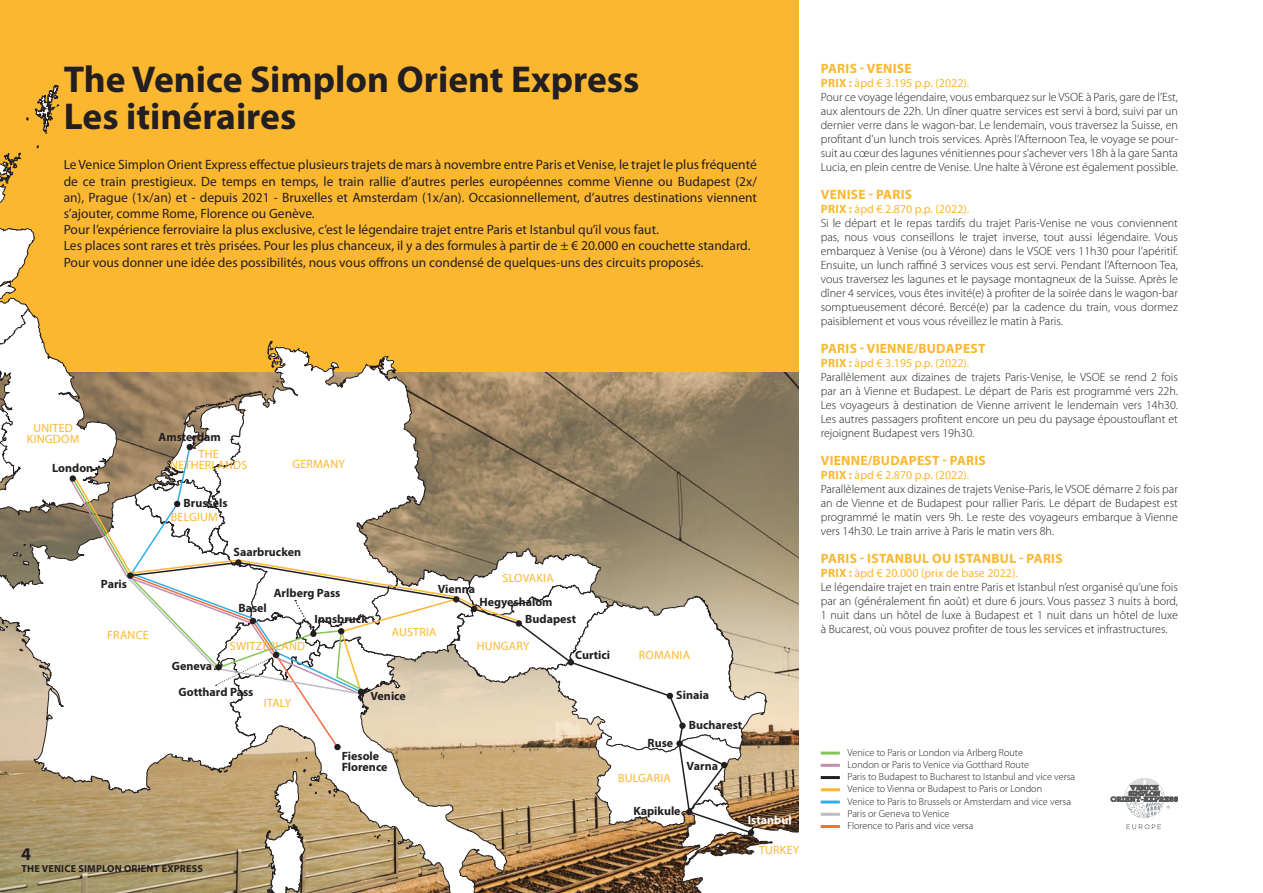
<style>
.page{position:relative;width:1263px;height:893px;background:#fff}
.page>*{position:absolute;margin:0;border:0;box-sizing:border-box;transform-origin:0 0}
.t1{font:700 37.5px/37.5px "Myriad Pro";color:#231f20}
.t2{font:700 18px "Myriad Pro";color:#231f20}
.t3{font:13.5px/16.2px "Myriad Pro";color:#231f20}
.t4{font:700 13.5px "Myriad Pro";letter-spacing:.02em;color:#fcb731}
.t5{font:300 12px/14px "Myriad Pro";color:#231f20}
.t6{font:700 12px/10.5px "Myriad Pro";color:#231f20}
.t7{font:12px/10.5px "Myriad Pro";letter-spacing:.02em;color:#fcb731;text-align:center}
.t8{font:700 12px "Myriad Pro";color:#fff}
.t9{font:300 10.2px/12.3px "Myriad Pro";color:#231f20}
.t10{font:700 10.2px "Myriad Pro";letter-spacing:.02em;color:#231f20}
.s1{font-weight:700;color:#fcb731}
.s2{font-weight:400;color:#fcb731}
</style>
<div class="page">
<div style="left:0;top:0;width:799px;height:893px;background:#fcb731"></div>
<img style="left:0;top:373px;width:125px;height:520px">
<svg style="left:0;top:574px;width:125px;height:219px;background:#e3dbce"></svg>
<svg style="left:39px;top:665px;width:10px;height:16px"></svg>
<svg style="left:0;top:626px;width:8px;height:5px"></svg>
<svg style="left:0;top:535px;width:68px;height:39px;background:#979080"></svg>
<svg style="left:0;top:85px;width:117px;height:450px"></svg>
<svg style="left:68px;top:477px;width:57px;height:219px;background:#e5e1da"></svg>
<div style="left:70px;top:475px;width:6px;height:7px;background:#231f20;border-radius:50%"></div>
<svg style="left:125px;top:341px;width:674px;height:552px;background:#cebfa6"></svg>
<div style="left:310px;top:631px;width:7px;height:6px;background:#231f20;border-radius:50%"></div>
<hr style="left:821px;top:752px;width:19px;height:3px;background:#84c659">
<hr style="left:821px;top:764px;width:19px;height:3px;background:#c68cae">
<hr style="left:821px;top:776px;width:19px;height:3px;background:#231f20">
<hr style="left:821px;top:788px;width:19px;height:3px;background:#fcb731">
<hr style="left:821px;top:800px;width:19px;height:3px;background:#31afe4">
<hr style="left:821px;top:813px;width:19px;height:3px;background:#bcbdc0">
<hr style="left:821px;top:825px;width:19px;height:3px;background:#f36d41">
<svg style="left:1111px;top:778px;width:67px;height:40px"></svg>
<svg style="left:1126px;top:824px;width:35px;height:5px"></svg>
<h1 class="t1" style="left:64px;top:60px;width:577px">The Venice Simplon Orient Express<br>Les itinéraires</h1>
<p class="t3" style="left:64px;top:157px;width:695px">Le Venice Simplon Orient Express effectue plusieurs trajets de mars à novembre entre Paris et Venise, le trajet le plus fréquenté de ce train prestigieux. De temps en temps, le train rallie d’autres perles européennes comme Vienne ou Budapest (2x/ an), Prague (1x/an) et - depuis 2021 - Bruxelles et Amsterdam (1x/an). Occasionnellement, d’autres destinations viennent s’ajouter, comme Rome, Florence ou Genève.<br>Pour l’expérience ferroviaire la plus exclusive, c’est le légendaire trajet entre Paris et Istanbul qu’il vous faut.<br>Les places sont rares et très prisées. Pour les plus chanceux, il y a des formules à partir de ± € 20.000 en couchette standard.<br>Pour vous donner une idée des possibilités, nous vous offrons un condensé de quelques-uns des circuits proposés.</p>
<p class="t7" style="left:27px;top:423px;width:54px">UNITED<br>KINGDOM</p>
<p class="t6" style="left:52px;top:463px;width:43px">London</p>
<p class="t6" style="left:159px;top:431px;width:64px">Amsterdam</p>
<p class="t7" style="left:170px;top:449px;width:79px">THE<br>NETHERLANDS</p>
<p class="t6" style="left:184px;top:498px;width:46px">Brussels</p>
<p class="t7" style="left:171px;top:512px;width:49px">BELGIUM</p>
<p class="t7" style="left:292px;top:459px;width:54px">GERMANY</p>
<p class="t6" style="left:101px;top:578px;width:28px">Paris</p>
<p class="t7" style="left:107px;top:630px;width:43px">FRANCE</p>
<p class="t6" style="left:233px;top:547px;width:69px">Saarbrucken</p>
<p class="t6" style="left:274px;top:588px;width:68px">Arlberg Pass</p>
<p class="t6" style="left:238px;top:602px;width:30px">Basel</p>
<p class="t6" style="left:438px;top:584px;width:39px">Vienna</p>
<p class="t7" style="left:503px;top:573px;width:53px">SLOVAKIA</p>
<p class="t6" style="left:479px;top:596px;width:75px">Hegyeshalom</p>
<p class="t7" style="left:230px;top:641px;width:77px">SWITZERLAND</p>
<p class="t6" style="left:179px;top:686px;width:76px">Gotthard Pass</p>
<p class="t6" style="left:172px;top:661px;width:42px">Geneva</p>
<p class="t7" style="left:264px;top:698px;width:29px">ITALY</p>
<p class="t6" style="left:315px;top:614px;width:55px">Innsbruck</p>
<p class="t7" style="left:392px;top:628px;width:46px">AUSTRIA</p>
<p class="t6" style="left:370px;top:691px;width:37px">Venice</p>
<p class="t6" style="left:525px;top:614px;width:52px">Budapest</p>
<p class="t6" style="left:575px;top:650px;width:37px">Curtici</p>
<p class="t7" style="left:477px;top:641px;width:54px">HUNGARY</p>
<p class="t7" style="left:639px;top:650px;width:53px">ROMANIA</p>
<p class="t6" style="left:676px;top:690px;width:34px">Sinaia</p>
<p class="t6" style="left:647px;top:737px;width:27px">Ruse</p>
<p class="t6" style="left:689px;top:720px;width:55px">Bucharest</p>
<p class="t6" style="left:342px;top:751px;width:47px">Fiesole<br>Florence</p>
<p class="t6" style="left:687px;top:761px;width:33px">Varna</p>
<p class="t7" style="left:618px;top:773px;width:54px">BULGARIA</p>
<p class="t6" style="left:633px;top:806px;width:49px">Kapikule</p>
<p class="t8" style="left:748px;top:813px;width:45px">Istanbul</p>
<h2 class="t2" style="left:21px;top:843px;width:11px">4</h2>
<p class="t10" style="left:21px;top:863px;width:183px">THE VENICE SIMPLON ORIENT EXPRESS</p>
<p class="t7" style="left:759px;top:845px;width:42px">TURKEY</p>
<p class="t4" style="left:821px;top:61px;width:92px">PARIS - VENISE</p>
<p class="t5" style="left:821px;top:76px;width:359px"><span class="s1">PRIX :</span> <span class="s2">àpd € 3.195 p.p. (2022).<br></span>Pour ce voyage légendaire, vous embarquez sur le VSOE à Paris, gare de l’Est, aux alentours de 22h. Un dîner quatre services est servi à bord, suivi par un dernier verre dans le wagon-bar. Le lendemain, vous traversez la Suisse, en profitant d'un lunch trois services. Après l’Afternoon Tea, le voyage se pour&shy;suit au cœur des lagunes vénitiennes pour s’achever vers 18h à la gare Santa Lucia, en plein centre de Venise. Une halte à Vérone est également possible.</p>
<p class="t4" style="left:821px;top:187px;width:93px">VENISE - PARIS</p>
<p class="t5" style="left:821px;top:202px;width:359px"><span class="s1">PRIX :</span> <span class="s2">àpd € 2.870 p.p. (2022).<br></span>Si le départ et le repas tardifs du trajet Paris-Venise ne vous conviennent pas, nous vous conseillons le trajet inverse, tout aussi légendaire. Vous embarquez à Venise (ou à Vérone) dans le VSOE vers 11h30 pour l’apéritif.<br>Ensuite, un lunch raffiné 3 services vous est servi. Pendant l’Afternoon Tea, vous traversez les lagunes et le paysage montagneux de la Suisse. Après le dîner 4 services, vous êtes invité(e) à profiter de la soirée dans le wagon-bar somptueusement décoré. Bercé(e) par la cadence du train, vous dormez paisiblement et vous vous réveillez le matin à Paris.</p>
<p class="t4" style="left:821px;top:341px;width:166px">PARIS - VIENNE/BUDAPEST</p>
<p class="t5" style="left:821px;top:356px;width:359px"><span class="s1">PRIX :</span> <span class="s2">àpd € 3.195 p.p. (2022).<br></span>Parallèlement aux dizaines de trajets Paris-Venise, le VSOE se rend 2 fois par an à Vienne et Budapest. Le départ de Paris est programmé vers 22h.<br>Les voyageurs à destination de Vienne arrivent le lendemain vers 14h30.<br>Les autres passagers profitent encore un peu du paysage époustouflant et rejoignent Budapest vers 19h30.</p>
<p class="t4" style="left:821px;top:453px;width:167px">VIENNE/BUDAPEST - PARIS</p>
<p class="t5" style="left:821px;top:468px;width:359px"><span class="s1">PRIX :</span> <span class="s2">àpd € 2.870 p.p. (2022).<br></span>Parallèlement aux dizaines de trajets Venise-Paris, le VSOE démarre 2 fois par an de Vienne et de Budapest pour rallier Paris. Le départ de Budapest est programmé le matin vers 9h. Le reste des voyageurs embarque à Vienne vers 14h30. Le train arrive à Paris le matin vers 8h.</p>
<p class="t4" style="left:821px;top:551px;width:243px">PARIS - ISTANBUL OU ISTANBUL - PARIS</p>
<p class="t5" style="left:821px;top:566px;width:359px"><span class="s1">PRIX :</span> <span class="s2">àpd € 20.000 (prix de base 2022).<br></span>Le légendaire trajet en train entre Paris et Istanbul n’est organisé qu’une fois par an (généralement fin août) et dure 6 jours. Vous passez 3 nuits à bord, 1 nuit dans un hôtel de luxe à Budapest et 1 nuit dans un hôtel de luxe à Bucarest, où vous pouvez profiter de tous les services et infrastructures.</p>
<p class="t9" style="left:847px;top:746px;width:229px">Venice to Paris or London via Arlberg Route<br>London or Paris to Venice via Gotthard Route<br>Paris to Budapest to Bucharest to Istanbul and vice versa Venice to Vienna or Budapest to Paris or London<br>Venice to Paris to Brussels or Amsterdam and vice versa Paris or Geneva to Venice<br>Florence to Paris and vice versa</p>
</div>
